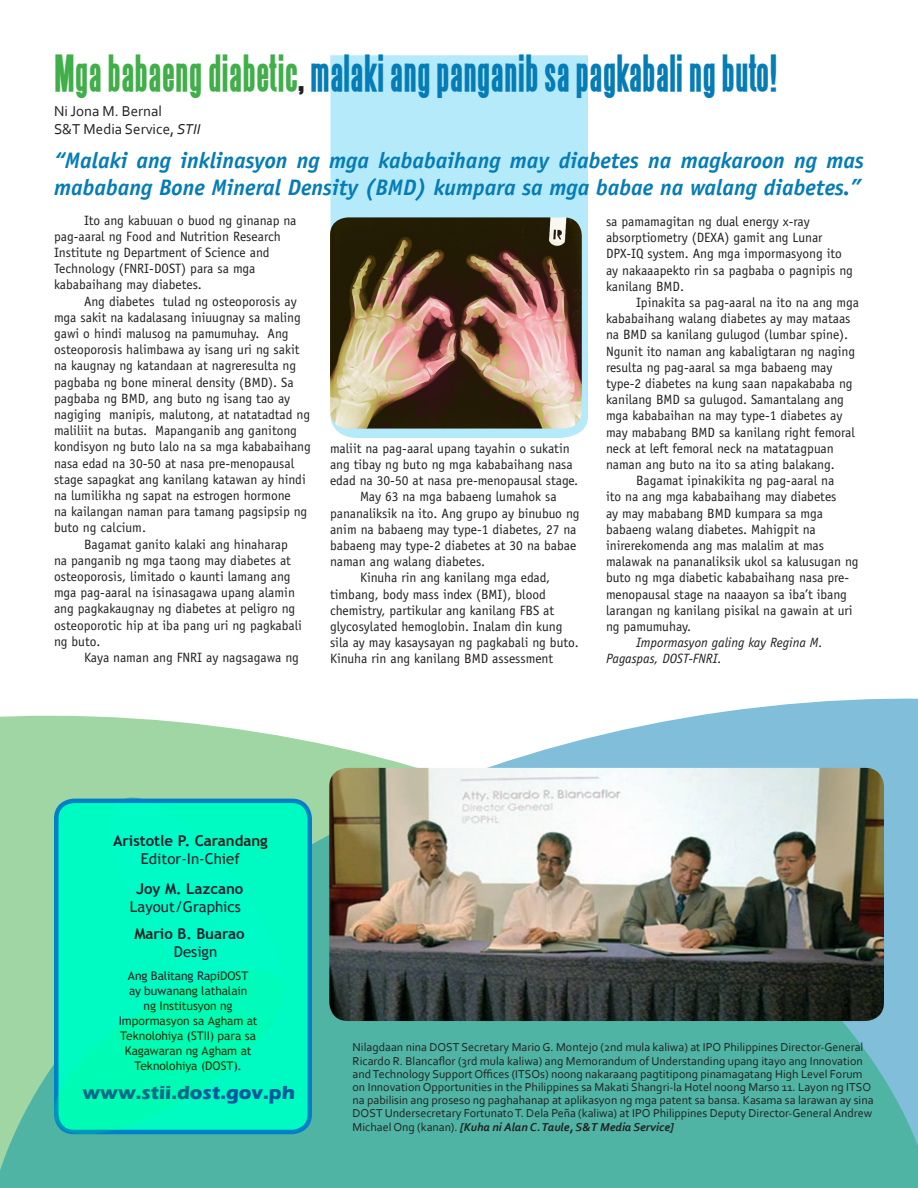
<style>
.page{position:relative;width:918px;height:1188px;background:#fff}
.page>*{position:absolute;margin:0;border:0;box-sizing:border-box;transform-origin:0 0}
.t1{font:700 45px "Steelfish";color:#057cb6}
.t2{font:italic 700 22.5px/27px "Officina Sans";color:#057cb6}
.t3{font:700 19.5px "Eras ITC";color:#00599d}
.t4{font:15px/18px "Trebuchet MS";color:#231f20;text-align:center}
.Normal__Web{font:15px "Corbel";color:#231f20}
.t5{font:700 15px "Trebuchet MS";color:#231f20}
.t6{font:13.5px/16.2px "Officina Sans";color:#231f20}
.t7{font:italic 13.5px/16.2px "Officina Sans";color:#231f20}
.t8{font:12px/13.2px "Corbel";color:#231f20}
.t9{font:12px/15px "Trebuchet MS";letter-spacing:-.005em;color:#231f20;text-align:center}
.s1{color:#40ae49}
.s2{color:#231f20}
.s3{font-style:italic}
.s4{font-weight:700}
.s5{font-weight:700;font-style:italic}
</style>
<div class="page">
<div style="left:330px;top:55px;width:258px;height:383px;background:#b5eafa"></div>
<img style="left:330px;top:217px;width:252px;height:212px">
<svg style="left:0;top:698px;width:918px;height:490px;background:#7cc5b8"></svg>
<div style="left:56px;top:801px;width:254px;height:331px;background:#00fbc2;border-radius:18px"></div>
<div style="left:54px;top:799px;width:258px;height:335px;border:4px solid #0080c6;border-radius:18px"></div>
<svg style="left:98px;top:785px;width:198px;height:19px;background:#71c3ad"></svg>
<svg style="left:43px;top:957px;width:252px;height:189px"></svg>
<img style="left:329px;top:768px;width:555px;height:253px">
<p class="t1" style="left:54px;top:48px;width:725px"><span class="s1">Mga babaeng diabetic</span><span class="s2">,</span> malaki ang panganib sa pagkabali ng buto!</p>
<p class="Normal__Web" style="left:54px;top:102px;width:109px">Ni Jona M. Bernal</p>
<p class="Normal__Web" style="left:54px;top:120px;width:148px">S&amp;T Media Service, <span class="s3">STII</span></p>
<p class="t2" style="left:54px;top:146px;width:811px">“Malaki ang inklinasyon ng mga kababaihang may diabetes na magkaroon ng mas mababang Bone Mineral Density (BMD) kumpara sa mga babae na walang diabetes.”</p>
<p class="t6" style="left:54px;top:212px;width:244px;text-indent:30px">Ito ang kabuuan o buod ng ginanap na pag-aaral ng Food and Nutrition Research Institute ng Department of Science and Technology (FNRI-DOST) para sa mga kababaihang may diabetes.</p>
<p class="t6" style="left:54px;top:293px;width:258px;text-indent:30px">Ang diabetes tulad ng osteoporosis ay mga sakit na kadalasang iniuugnay sa maling gawi o hindi malusog na pamumuhay. Ang osteoporosis halimbawa ay isang uri ng sakit na kaugnay ng katandaan at nagreresulta ng pagbaba ng bone mineral density (BMD). Sa pagbaba ng BMD, ang buto ng isang tao ay nagiging manipis, malutong, at natatadtad ng maliliit na butas. Mapanganib ang ganitong kondisyon ng buto lalo na sa mga kababaihang nasa edad na 30-50 at nasa pre-menopausal stage sapagkat ang kanilang katawan ay hindi na lumilikha ng sapat na estrogen hormone<br>na kailangan naman para tamang pagsipsip ng buto ng calcium.</p>
<p class="t6" style="left:54px;top:536px;width:250px;text-indent:30px">Bagamat ganito kalaki ang hinaharap na panganib ng mga taong may diabetes at osteoporosis, limitado o kaunti lamang ang mga pag-aaral na isinasagawa upang alamin ang pagkakaugnay ng diabetes at peligro ng osteoporotic hip at iba pang uri ng pagkabali ng buto.</p>
<p class="t6" style="left:84px;top:649px;width:217px">Kaya naman ang FNRI ay nagsagawa ng</p>
<p class="t6" style="left:330px;top:440px;width:250px">maliit na pag-aaral upang tayahin o sukatin ang tibay ng buto ng mga kababaihang nasa edad na 30-50 at nasa pre-menopausal stage.</p>
<p class="t6" style="left:330px;top:489px;width:251px;text-indent:30px">May 63 na mga babaeng lumahok sa pananaliksik na ito. Ang grupo ay binubuo ng anim na babaeng may type-1 diabetes, 27 na babaeng may type-2 diabetes at 30 na babae naman ang walang diabetes.</p>
<p class="t6" style="left:330px;top:570px;width:250px;text-indent:30px">Kinuha rin ang kanilang mga edad, timbang, body mass index (BMI), blood chemistry, partikular ang kanilang FBS at glycosylated hemoglobin. Inalam din kung sila ay may kasaysayan ng pagkabali ng buto.<br>Kinuha rin ang kanilang BMD assessment</p>
<p class="t6" style="left:606px;top:213px;width:249px">sa pamamagitan ng dual energy x-ray absorptiometry (DEXA) gamit ang Lunar DPX-IQ system. Ang mga impormasyong ito ay nakaaapekto rin sa pagbaba o pagnipis ng kanilang BMD.</p>
<p class="t6" style="left:606px;top:294px;width:255px;text-indent:30px">Ipinakita sa pag-aaral na ito na ang mga kababaihang walang diabetes ay may mataas na BMD sa kanilang gulugod (lumbar spine).<br>Ngunit ito naman ang kabaligtaran ng naging resulta ng pag-aaral sa mga babaeng may type-2 diabetes na kung saan napakababa ng kanilang BMD sa gulugod. Samantalang ang mga kababaihan na may type-1 diabetes ay may mababang BMD sa kanilang right femoral neck at left femoral neck na matatagpuan naman ang buto na ito sa ating balakang.</p>
<p class="t6" style="left:606px;top:473px;width:254px;text-indent:30px">Bagamat ipinakikita ng pag-aaral na<br>ito na ang mga kababaihang may diabetes<br>ay may mababang BMD kumpara sa mga babaeng walang diabetes. Mahigpit na inirerekomenda ang mas malalim at mas malawak na pananaliksik ukol sa kalusugan ng buto ng mga diabetic kababaihang nasa pre&shy;menopausal stage na naaayon sa iba’t ibang larangan ng kanilang pisikal na gawain at uri ng pamumuhay.</p>
<p class="t7" style="left:606px;top:635px;width:218px;text-indent:30px">Impormasyon galing kay Regina M.<br>Pagaspas, DOST-FNRI.</p>
<p class="t5" style="left:113px;top:831px;width:156px">Aristotle P. Carandang</p>
<p class="t4" style="left:141px;top:850px;width:101px">Editor-In-Chief</p>
<p class="t4" style="left:130px;top:880px;width:115px"><span class="s4">Joy M. Lazcano<br></span>Layout/Graphics</p>
<p class="t5" style="left:134px;top:925px;width:112px">Mario B. Buarao</p>
<p class="t4" style="left:174px;top:943px;width:45px">Design</p>
<p class="t9" style="left:119px;top:968px;width:140px">Ang Balitang RapiDOST<br>ay buwanang lathalain<br>ng Institusyon ng<br>Impormasyon sa Agham at<br>Teknolohiya (STII) para sa<br>Kagawaran ng Agham at<br>Teknolohiya (DOST).</p>
<p class="t3" style="left:83px;top:1081px;width:214px">www.stii.dost.gov.ph</p>
<p class="t8" style="left:353px;top:1041px;width:522px">Nilagdaan nina DOST Secretary Mario G. Montejo (2nd mula kaliwa) at IPO Philippines Director-General Ricardo R. Blancaflor (3rd mula kaliwa) ang Memorandum of Understanding upang itayo ang Innovation and Technology Support Offices (ITSOs) noong nakaraang pagtitipong pinamagatang High Level Forum on Innovation Opportunities in the Philippines sa Makati Shangri-la Hotel noong Marso 11. Layon ng ITSO na pabilisin ang proseso ng paghahanap at aplikasyon ng mga patent sa bansa. Kasama sa larawan ay sina DOST Undersecretary Fortunato T. Dela Peña (kaliwa) at IPO Philippines Deputy Director-General Andrew Michael Ong (kanan). <span class="s5">[Kuha ni Alan C. Taule, S&amp;T Media Service]</span></p>
</div>
